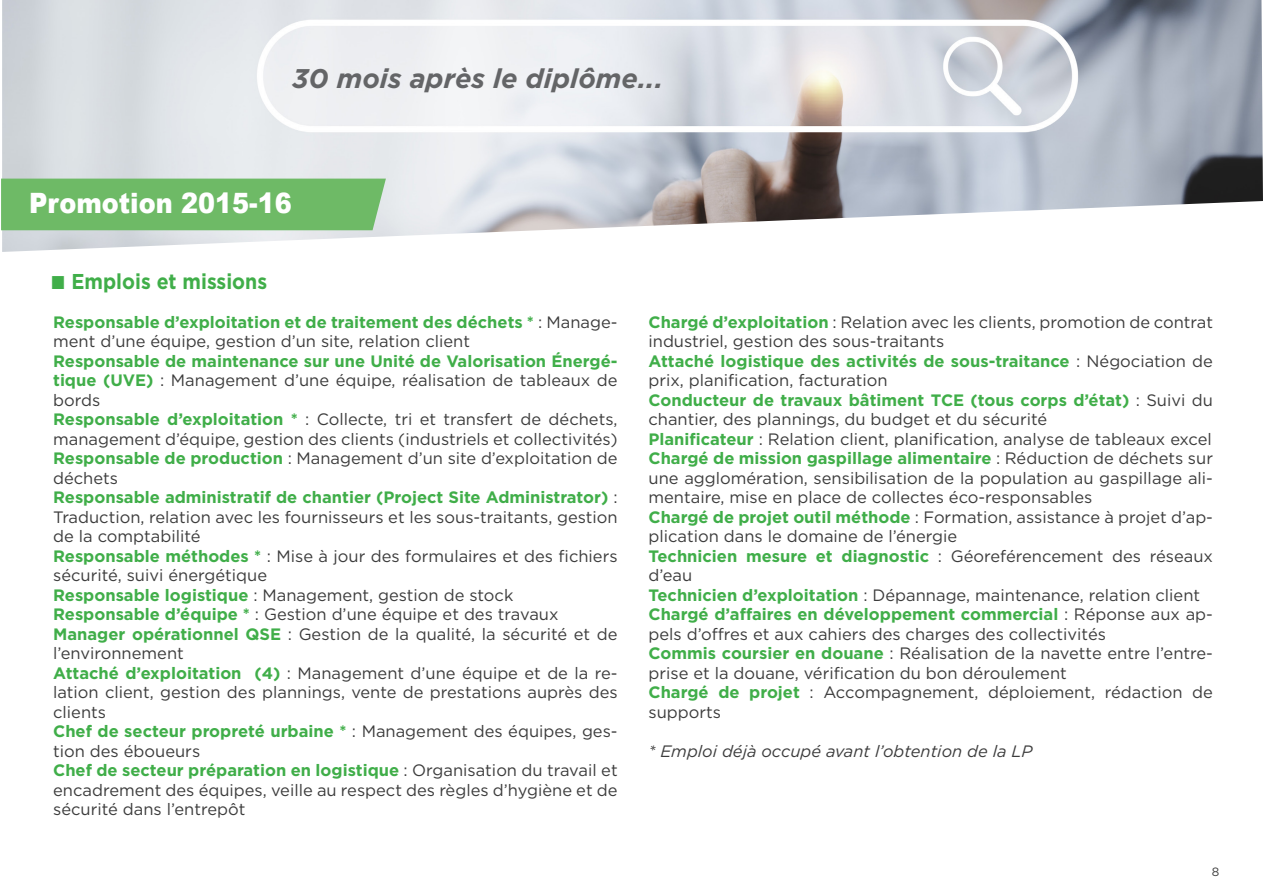
<style>
.page{position:relative;width:1263px;height:893px;background:#fff}
.page>*{position:absolute;margin:0;border:0;box-sizing:border-box;transform-origin:0 0}
.t1{font:900 28.05px "Arial";color:#fff;scale:.91 1}
.TITRE_ORANGE{font:italic 700 27px "Gotham";color:#646567}
.t2{font:700 21.45px "Gotham";color:#40ae49;scale:.91 1}
.EMPLOIS{font:16.5px/19.5px "Gotham";color:#3c3c3c}
.EMPLOIS-2{font:700 16.5px/19.5px "Gotham";color:#40ae49;text-align:justify}
.EMPLOIS-3{font:italic 16.5px "Gotham";color:#3c3c3c}
.t3{font:12px "Gotham";color:#3c3c3c}
.s1{font-family:"Arial";font-weight:900;font-size:28.05px}
.s2{font-weight:700;color:#40ae49}
.s3{font-weight:400;color:#3c3c3c}
</style>
<div class="page">
<img style="left:2px;top:0;width:1261px;height:252px">
<div style="left:1px;top:179px;width:385px;height:51px;background:#6eba66"></div>
<p class="TITRE_ORANGE" style="left:293px;top:60px;width:372px">30 mois après le diplôme...</p>
<p class="t1" style="left:29px;top:183px;width:290px">Promotion 2015-16</p>
<p class="t2" style="left:50px;top:268px;width:240px"><span class="s1">■</span> Emplois et missions</p>
<p class="EMPLOIS" style="left:53px;top:312px;width:566px"><span class="s2">Responsable d’exploitation et de traitement des déchets *</span> : Manage&shy;ment d’une équipe, gestion d’un site, relation client</p>
<p class="EMPLOIS-2" style="left:53px;top:351px;width:566px">Responsable de maintenance sur une Unité de Valorisation Énergé&shy;tique (UVE) <span class="s3">: Management d’une équipe, réalisation de tableaux de bords</span></p>
<p class="EMPLOIS" style="left:53px;top:409px;width:566px"><span class="s2">Responsable d’exploitation *</span> : Collecte, tri et transfert de déchets, management d’équipe, gestion des clients (industriels et collectivités)</p>
<p class="EMPLOIS" style="left:53px;top:448px;width:566px"><span class="s2">Responsable de production</span> : Management d’un site d’exploitation de déchets</p>
<p class="EMPLOIS" style="left:53px;top:487px;width:566px;text-align:justify"><span class="s2">Responsable administratif de chantier (Project Site Administrator)</span> :<br>Traduction, relation avec les fournisseurs et les sous-traitants, gestion de la comptabilité</p>
<p class="EMPLOIS" style="left:53px;top:546px;width:566px"><span class="s2">Responsable méthodes *</span> : Mise à jour des formulaires et des fichiers sécurité, suivi énergétique</p>
<p class="EMPLOIS" style="left:53px;top:585px;width:462px"><span class="s2">Responsable logistique</span> : Management, gestion de stock</p>
<p class="EMPLOIS" style="left:53px;top:604px;width:507px"><span class="s2">Responsable d’équipe *</span> : Gestion d’une équipe et des travaux</p>
<p class="EMPLOIS" style="left:53px;top:624px;width:566px"><span class="s2">Manager opérationnel QSE</span> : Gestion de la qualité, la sécurité et de l’environnement</p>
<p class="EMPLOIS" style="left:53px;top:663px;width:566px;text-align:justify"><span class="s2">Attaché d’exploitation (4)</span> : Management d’une équipe et de la re&shy;lation client, gestion des plannings, vente de prestations auprès des clients</p>
<p class="EMPLOIS" style="left:53px;top:721px;width:566px"><span class="s2">Chef de secteur propreté urbaine *</span> : Management des équipes, ges&shy;tion des éboueurs</p>
<p class="EMPLOIS" style="left:53px;top:760px;width:566px;text-align:justify"><span class="s2">Chef de secteur préparation en logistique</span> : Organisation du travail et encadrement des équipes, veille au respect des règles d’hygiène et de sécurité dans l’entrepôt</p>
<p class="EMPLOIS" style="left:648px;top:312px;width:566px"><span class="s2">Chargé d’exploitation</span> : Relation avec les clients, promotion de contrat industriel, gestion des sous-traitants</p>
<p class="EMPLOIS-2" style="left:648px;top:351px;width:566px">Attaché logistique des activités de sous-traitance <span class="s3">: Négociation de prix, planification, facturation</span></p>
<p class="EMPLOIS" style="left:648px;top:390px;width:566px"><span class="s2">Conducteur de travaux bâtiment TCE (tous corps d’état)</span> : Suivi du chantier, des plannings, du budget et du sécurité</p>
<p class="EMPLOIS" style="left:648px;top:429px;width:565px"><span class="s2">Planificateur</span> : Relation client, planification, analyse de tableaux excel</p>
<p class="EMPLOIS" style="left:648px;top:448px;width:566px;text-align:justify"><span class="s2">Chargé de mission gaspillage alimentaire</span> : Réduction de déchets sur une agglomération, sensibilisation de la population au gaspillage ali&shy;mentaire, mise en place de collectes éco-responsables</p>
<p class="EMPLOIS" style="left:648px;top:507px;width:566px"><span class="s2">Chargé de projet outil méthode</span> : Formation, assistance à projet d’ap&shy;plication dans le domaine de l’énergie</p>
<p class="EMPLOIS" style="left:648px;top:546px;width:566px"><span class="s2">Technicien mesure et diagnostic</span> : Géoreférencement des réseaux d’eau</p>
<p class="EMPLOIS" style="left:648px;top:585px;width:553px"><span class="s2">Technicien d’exploitation</span> : Dépannage, maintenance, relation client</p>
<p class="EMPLOIS" style="left:648px;top:604px;width:566px"><span class="s2">Chargé d’affaires en développement commercial</span> : Réponse aux ap&shy;pels d’offres et aux cahiers des charges des collectivités</p>
<p class="EMPLOIS" style="left:648px;top:643px;width:566px"><span class="s2">Commis coursier en douane</span> : Réalisation de la navette entre l’entre&shy;prise et la douane, vérification du bon déroulement</p>
<p class="EMPLOIS" style="left:648px;top:682px;width:566px"><span class="s2">Chargé de projet</span> : Accompagnement, déploiement, rédaction de supports</p>
<p class="EMPLOIS-3" style="left:648px;top:740px;width:386px">* Emploi déjà occupé avant l’obtention de la LP</p>
<p class="t3" style="left:1212px;top:864px;width:9px">8</p>
</div>
